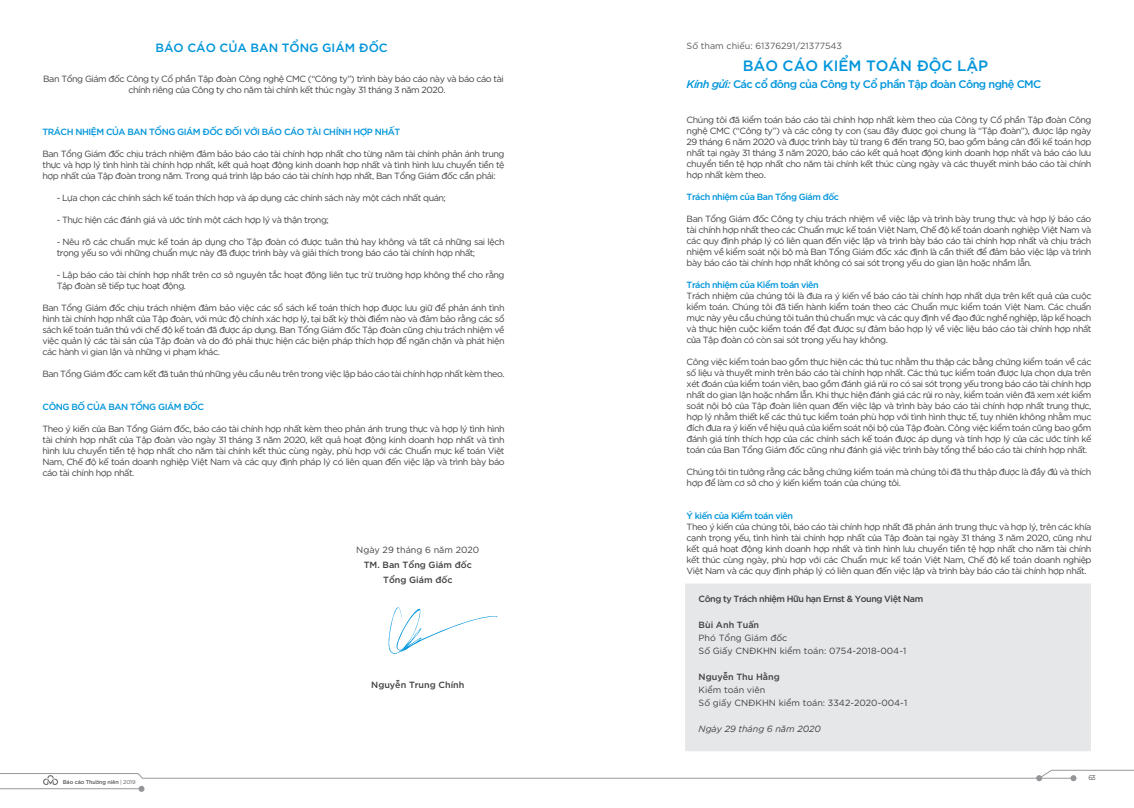
<style>
.page{position:relative;width:1134px;height:808px;background:#fff}
.page>*{position:absolute;margin:0;border:0;box-sizing:border-box;transform-origin:0 0}
.t1{font:700 15px "Gotham VU";color:#0095da}
.t2{font:700 12px "Gotham VU";color:#0095da}
.t3{font:700 11px "Gotham VU";letter-spacing:-.05em;color:#0095da}
.t4{font:9px/11px "Gotham VU";letter-spacing:-.05em;color:#414042;text-align:justify}
.t5{font:700 9px "Gotham VU";letter-spacing:-.05em;color:#0095da}
.t6{font:9px/13px "Gotham VU";color:#414042}
.t7{font:700 9px/15px "Gotham VU";color:#414042;text-align:center}
.t8{font:700 9px "Gotham VU";letter-spacing:-.05em;color:#414042}
.t9{font:9px "Gotham VU";color:#58595b}
.t10{font:italic 9px "Gotham VU";color:#414042}
.t11{font:7px "Gotham VU";color:#58595b}
.t12{font:700 5.5px "Gotham VU";letter-spacing:-.025em;color:#58595b}
.s1{font-weight:400}
.s2{font-style:italic}
</style>
<div class="page">
<svg style="left:0;top:770px;width:1134px;height:22px"></svg>
<hr style="left:0;top:788px;width:140px;height:1px;background:#97999c">
<svg style="left:388px;top:607px;width:109px;height:47px"></svg>
<div style="left:685px;top:583px;width:406px;height:168px;background:#e6e7e8;border:1px solid #e6e7e8"></div>
<h2 class="t2" style="left:155px;top:39px;width:234px">BÁO CÁO CỦA BAN TỔNG GIÁM ĐỐC</h2>
<p class="t4" style="left:128px;top:73px;width:377px;text-indent:-85px">Ban Tổng Giám đốc Công ty Cổ phần Tậ p đoà n Công nghệ CMC (“Công ty”) trình bày báo cáo này và báo cáo tài chính riêng của Công ty cho năm tài chính kết thúc ngày 31 tháng 3 năm 2020.</p>
<p class="t5" style="left:43px;top:125px;width:359px">TRÁCH NHIỆM CỦA BAN TỔNG GIÁM ĐỐC ĐỐI VỚI BÁO CÁO TÀI CHÍNH HỢP NHẤT</p>
<p class="t4" style="left:43px;top:147px;width:464px">Ban Tổng Giám đốc chịu trách nhiệm đảm bảo báo cáo tài chính hợp nhất cho từng năm tài chính phản ánh trung thực và hợp lý tình hình tài chính hợp nhất, kết quả hoạt động kinh doanh hợp nhất và tình hình lưu chuyển tiền tệ hợp nhất của Tập đoàn trong năm. Trong quá trình lập báo cáo tài chính hợp nhất, Ban Tổng Giám đốc cần phải:</p>
<p class="t4" style="left:57px;top:191px;width:391px">- Lựa chọn các chính sách kế toán thích hợp và áp dụng các chính sách này một cách nhất quán;</p>
<p class="t4" style="left:57px;top:213px;width:274px">- Thực hiện các đánh giá và ước tính một cách hợp lý và thận trọng;</p>
<p class="t4" style="left:57px;top:235px;width:449px">- Nêu rõ các chuẩn mực kế toán áp dụng cho Tập đoàn có được tuân thủ hay không và tất cả những sai lệch trọng yếu so với những chuẩn mực này đã được trình bày và giải thích trong báo cáo tài chính hợp nhất;</p>
<p class="t4" style="left:57px;top:268px;width:449px">- Lập báo cáo tài chính hợp nhất trên cơ sở nguyên tắc hoạt động liên tục trừ trường hợp không thể cho rằng<br>Tập đoàn sẽ tiếp tục hoạt động.</p>
<p class="t4" style="left:43px;top:301px;width:464px">Ban Tổng Giám đốc chịu trách nhiệm đảm bảo việc các sổ sách kế toán thích hợp được lưu giữ để phản ánh tình hình tài chính hợp nhất của Tập đoàn, với mức độ chính xác hợp lý, tại bất kỳ thời điểm nào và đảm bảo rằng các sổ sách kế toán tuân thủ với chế độ kế toán đã được áp dụng. Ban Tổng Giám đốc Tập đoàn cũng chịu trách nhiệm về việc quản lý các tài sản của Tập đoàn và do đó phải thực hiện các biện pháp thích hợp để ngăn chặn và phát hiện các hành vi gian lận và những vi phạm khác.</p>
<p class="t4" style="left:43px;top:367px;width:464px">Ban Tổng Giám đốc cam kết đã tuân thủ những yêu cầu nêu trên trong việc lập báo cáo tài chính hợp nhất kèm theo.</p>
<p class="t5" style="left:43px;top:400px;width:163px">CÔNG BỐ CỦA BAN TỔNG GIÁM ĐỐC</p>
<p class="t4" style="left:43px;top:422px;width:464px">Theo ý kiến của Ban Tổng Giám đốc, báo cáo tài chính hợp nhất kèm theo phản ánh trung thực và hợp lý tình hình tài chính hợp nhất của Tập đoàn vào ngày 31 tháng 3 năm 2020, kết quả hoạt động kinh doanh hợp nhất và tình hình lưu chuyển tiền tệ hợp nhất cho năm tài chính kết thúc cùng ngày, phù hợp với các Chuẩn mực kế toán Việt Nam, Chế độ kế toán doanh nghiệp Việt Nam và các quy định pháp lý có liên quan đến việc lập và trì nh bày báo cáo tà i chính hợp nhất.</p>
<p class="t6" style="left:356px;top:542px;width:125px">Ngày 29 tháng 6 năm 2020</p>
<p class="t7" style="left:364px;top:556px;width:110px">TM. Ban Tổng Giám đốc<br>Tổng Giám đốc</p>
<p class="t12" style="left:63px;top:777px;width:74px">Báo cáo Thường niên <span class="s1">| 2019</span></p>
<p class="t7" style="left:371px;top:676px;width:95px">Nguyễn Trung Chính</p>
<p class="t9" style="left:687px;top:39px;width:157px">Số tham chiếu: 61376291/21377543</p>
<p class="t3" style="left:687px;top:75px;width:356px"><span class="s2">Kính gửi:</span> Các cổ đông của Công ty Cổ phần Tập đoàn Công nghệ CMC</p>
<p class="t4" style="left:687px;top:113px;width:406px">Chúng tôi đã kiểm toán báo cáo tài chính hợp nhất kèm theo của Công ty Cổ phần Tập đoàn Công nghệ CMC (“Công ty”) và các công ty con (sau đây được gọi chung là “Tập đoàn”), được lậ p ngày 29 thá ng 6 năm 2020 và được trình bày từ trang 6 đến trang 50, bao gồm bảng cân đối kế toán hợp nhất tại ngày 31 tháng 3 năm 2020, báo cáo kết quả hoạt động kinh doanh hợp nhất và báo cáo lưu chuyển tiền tệ hợp nhất cho năm tài chính kết thúc cùng ngày và các thuyết minh báo cáo tài chính hợp nhất kèm theo.</p>
<p class="t5" style="left:687px;top:190px;width:154px">Trách nhiệm của Ban Tổng Giám đốc</p>
<p class="t4" style="left:687px;top:212px;width:406px">Ban Tổng Giám đốc Công ty chịu trách nhiệm về việc lập và trình bày trung thực và hợp lý báo cáo tài chính hợp nhất theo các Chuẩn mực kế toán Việt Nam, Chế độ kế toán doanh nghiệp Việt Nam và các quy định pháp lý có liên quan đến việc lập và trình bày báo cáo tài chính hợp nhất và chịu trách nhiệm về kiểm soát nội bộ mà Ban Tổng Giám đốc xác định là cần thiết để đảm bảo việc lập và trình bày báo cáo tài chính hợp nhất không có sai sót trọng yếu do gian lận hoặc nhầm lẫn.</p>
<p class="t5" style="left:687px;top:278px;width:134px">Trách nhiệm của Kiểm toán viên</p>
<p class="t4" style="left:687px;top:289px;width:406px">Trách nhiệm của chúng tôi là đưa ra ý kiến về báo cáo tài chính hợp nhất dựa trên kết quả của cuộc kiểm toán. Chúng tôi đã tiến hành kiểm toán theo các Chuẩn mực kiểm toán Việt Nam. Các chuẩn mực này yêu cầu chúng tôi tuân thủ chuẩn mực và các quy định về đạo đức nghề nghiệp, lập kế hoạch và thực hiện cuộc kiểm toán để đạt được sự đảm bảo hợp lý về việc liệu báo cáo tài chính hợp nhất của Tập đoàn có còn sai sót trọng yếu hay không.</p>
<p class="t4" style="left:687px;top:355px;width:406px">Công việc kiểm toán bao gồm thực hiện các thủ tục nhằm thu thập các bằng chứng kiểm toán về các số liệu và thuyết minh trên báo cáo tài chính hợp nhất. Các thủ tục kiểm toán được lựa chọn dựa trên xét đoán của kiểm toán viên, bao gồm đánh giá rủi ro có sai sót trọng yếu trong báo cáo tài chính hợp nhất do gian lận hoặc nhầm lẫn. Khi thực hiện đánh giá các rủi ro này, kiểm toán viên đã xem xét kiểm soát nội bộ của Tập đoàn liên quan đến việc lập và trình bày báo cáo tài chính hợp nhất trung thực, hợp lý nhằm thiết kế các thủ tục kiểm toán phù hợp với tình hình thực tế, tuy nhiên không nhằm mục đích đưa ra ý kiến về hiệu quả của kiểm soát nội bộ của Tập đoàn. Công việc kiểm toán cũng bao gồm đánh giá tính thích hợp của các chính sách kế toán được áp dụng và tính hợp lý của các ước tính kế toán của Ban Tổng Giám đốc cũng như đánh giá việc trình bày tổng thể báo cáo tài chính hợp nhất.</p>
<p class="t4" style="left:687px;top:465px;width:406px">Chúng tôi tin tưởng rằng các bằng chứng kiểm toán mà chúng tôi đã thu thập được là đầy đủ và thích hợp để làm cơ sở cho ý kiến kiểm toán của chúng tôi.</p>
<p class="t5" style="left:687px;top:509px;width:108px">Ý kiến của Kiểm toán viên</p>
<p class="t4" style="left:687px;top:520px;width:406px">Theo ý kiến của chúng tôi, báo cáo tài chính hợp nhất đã phản ánh trung thực và hợp lý, trên các khía cạnh trọng yếu, tình hình tài chính hợp nhất của Tập đoàn tại ngày 31 tháng 3 năm 2020, cũng như kết quả hoạt động kinh doanh hợp nhất và tình hình lưu chuyển tiền tệ hợp nhất cho năm tài chính kết thúc cùng ngày, phù hợp với các Chuẩn mực kế toán Việt Nam, Chế độ kế toán doanh nghiệp Việt Nam và các quy định pháp lý có liên quan đến việc lập và trình bày báo cáo tài chính hợp nhất.</p>
<p class="t8" style="left:699px;top:592px;width:226px">Công ty Trách nhiệm Hữu hạn Ernst &amp; Young Việt Nam</p>
<p class="t7" style="left:699px;top:616px;width:62px">Bùi Anh Tuấn</p>
<p class="t6" style="left:699px;top:630px;width:209px">Phó Tổng Giám đốc<br>Số Giấy CNĐKHN kiểm toán: 0754-2018-004-1</p>
<p class="t7" style="left:699px;top:668px;width:83px">Nguyễn Thu Hằng</p>
<p class="t6" style="left:699px;top:682px;width:210px">Kiểm toán viên<br>Số giấy CNĐKHN kiểm toán: 3342-2020-004-1</p>
<p class="t10" style="left:699px;top:722px;width:124px">Ngày 29 tháng 6 năm 2020</p>
<h1 class="t1" style="left:743px;top:54px;width:247px">BÁO CÁO KIỂM TOÁN ĐỘC LẬP</h1>
<p class="t11" style="left:1088px;top:772px;width:9px">63</p>
</div>
